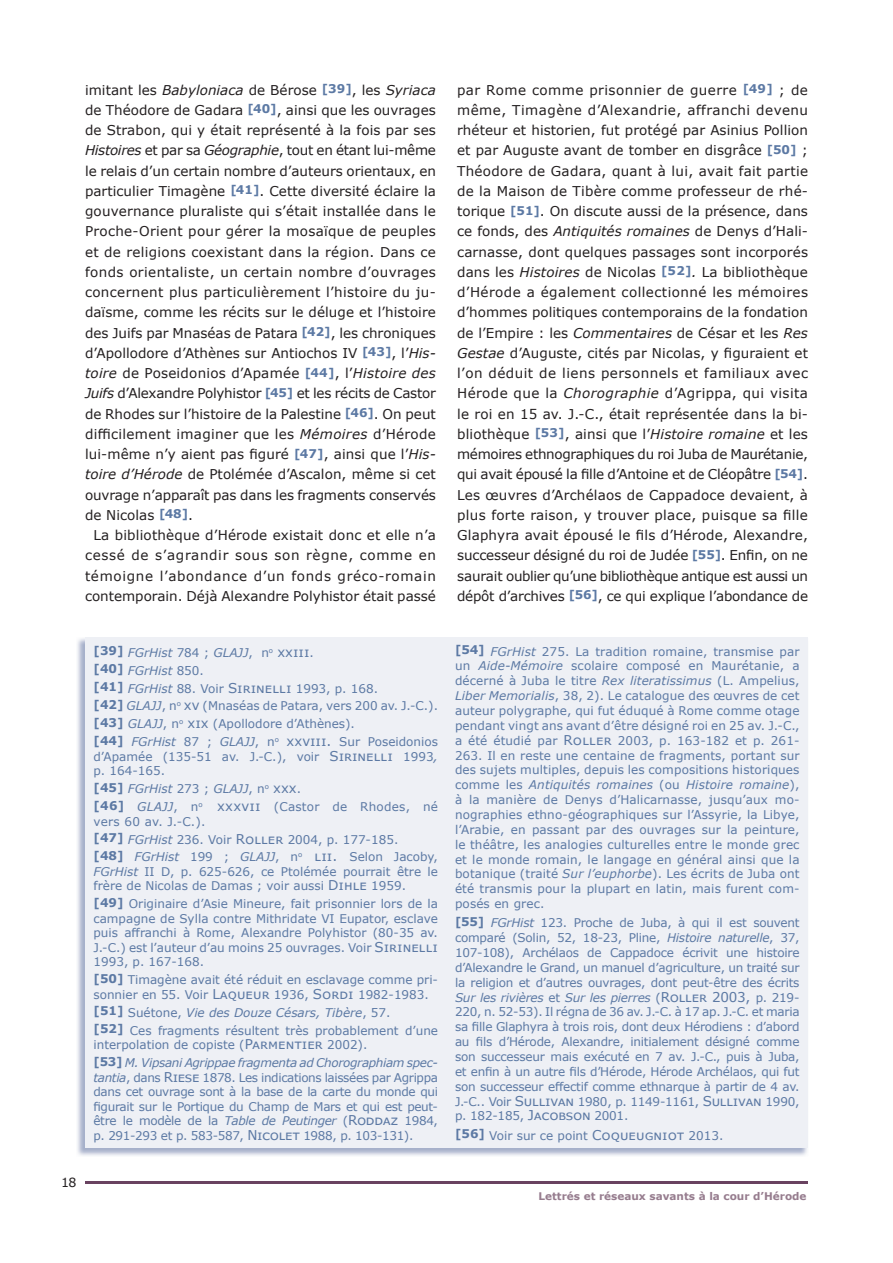
<style>
.page{position:relative;width:893px;height:1263px;background:#fff}
.page>*{position:absolute;margin:0;border:0;box-sizing:border-box;transform-origin:0 0}
.t1{font:13.5px/20.2px "Verdana";letter-spacing:-.01em;color:#231f20;text-align:justify}
.t2{font:12.6px "Verdana";color:#231f20}
.t3{font:12px/14.9px "Verdana";color:#5c79a4}
.t4{font:italic 12px/17.9px "Verdana";letter-spacing:-.03em;color:#5c79a4}
.t5{font:12px/17.9px "Verdana";letter-spacing:.02em;color:#5c79a4}
.t6{font:700 10.5px "Verdana";color:#967c8e}
.s1{font-style:italic}
.s2{font-weight:700;font-size:12px;color:#5c79a4}
.s3{font-weight:700}
.s4{font-size:13.5px}
.s5{font-style:normal}
.s6{font-style:normal;font-size:13.5px}
.s7{font-weight:700;font-style:normal}
</style>
<div class="page">
<hr style="left:85px;top:1182px;width:723px;height:2px;background:#694260">
<img style="left:77px;top:638px;width:730px;height:518px">
<div style="left:85px;top:638px;width:723px;height:510px;background:#eef0f5"></div>
<p class="t1" style="left:85px;top:79px;width:352px">imitant les <span class="s1">Babyloniaca</span> de Bérose <span class="s2">[39]</span>, les <span class="s1">Syriaca </span>de Théodore de Gadara <span class="s2">[40]</span>, ainsi que les ouvrages de Strabon, qui y était représenté à la fois par ses <span class="s1">Histoires</span> et par sa <span class="s1">Géographie</span>, tout en étant lui-même le relais d’un certain nombre d’auteurs orientaux, en particulier Timagène <span class="s2">[41]</span>. Cette diversité éclaire la gouvernance pluraliste qui s’était installée dans le Proche-Orient pour gérer la mosaïque de peuples et de religions coexistant dans la région. Dans ce fonds orientaliste, un certain nombre d’ouvrages concernent plus particulièrement l’histoire du ju&shy;daïsme, comme les récits sur le déluge et l’histoire des Juifs par Mnaséas de Patara <span class="s2">[42]</span>, les chroniques d’Apollodore d’Athènes sur Antiochos IV <span class="s2">[43]</span>, l’<span class="s1">His&shy;toire</span> de Poseidonios d’Apamée <span class="s2">[44]</span>, l’<span class="s1">Histoire des Juifs</span> d’Alexandre Polyhistor <span class="s2">[45]</span> et les récits de Castor de Rhodes sur l’histoire de la Palestine <span class="s2">[46]</span>. On peut difficilement imaginer que les <span class="s1">Mémoires</span> d’Hérode lui-même n’y aient pas figuré <span class="s2">[47]</span>, ainsi que l’<span class="s1">His&shy;toire d’Hérode</span> de Ptolémée d’Ascalon, même si cet ouvrage n’apparaît pas dans les fragments conservés de Nicolas <span class="s2">[48]</span>.</p>
<p class="t1" style="left:85px;top:525px;width:352px;text-indent:9px">La bibliothèque d’Hérode existait donc et elle n’a cessé de s’agrandir sous son règne, comme en témoigne l’abondance d’un fonds gréco-romain contemporain. Déjà Alexandre Polyhistor était passé</p>
<p class="t2" style="left:61px;top:1174px;width:17px">18</p>
<p class="t3" style="left:94px;top:643px;width:346px;line-height:17.9px"><span class="s3">[39]</span> <span class="s1">FGrHist</span> 784 ; <span class="s1">GLAJJ</span>, n<sup>o</sup> <span class="s4">XXIII</span>.<br><span class="s3">[40]</span> <span class="s1">FGrHist</span> 850.<br><span class="s3">[41]</span> <span class="s1">FGrHist</span> 88. Voir <span class="s4">SIRINELLI</span> 1993, p. 168.<br><span class="s3">[42]</span> <span class="s1">GLAJJ</span>, n<sup>o</sup> <span class="s4">XV</span> (Mnaséas de Patara, vers 200 av. J.-C.). <span class="s3">[43]</span> <span class="s1">GLAJJ</span>, n<sup>o</sup> <span class="s4">XIX</span> (Apollodore d’Athènes).<br><span class="s3">[44]</span> <span class="s1">FGrHist</span> 87 ; <span class="s1">GLAJJ</span>, n<sup>o</sup> <span class="s4">XXVIII.</span> Sur Poseidonios</p>
<p class="t3" style="left:94px;top:749px;width:346px">d’Apamée (135-51 av. J.-C.), voir <span class="s4">SIRINELLI</span> 1993<span class="s1">, </span>p. 164-165.</p>
<p class="t5" style="left:94px;top:779px;width:346px"><span class="s3">[45]</span> <span class="s1">FGrHist</span> 273 ; <span class="s1">GLAJJ</span>, n<sup>o</sup> <span class="s4">XXX</span>.<br><span class="s3">[46]</span> <span class="s1">GLAJJ</span>, n<sup>o</sup> <span class="s4">XXXVII</span> (Castor de Rhodes, né</p>
<p class="t3" style="left:94px;top:812px;width:346px;line-height:17.9px">vers 60 av. J.-C.).<br><span class="s3">[47]</span> <span class="s1">FGrHist</span> 236. Voir <span class="s4">ROLLER</span> 2004, p. 177-185.<br><span class="s3">[48]</span> <span class="s1">FGrHist</span> 199 ; <span class="s1">GLAJJ</span>, n<sup>o</sup> <span class="s4">LII.</span> Selon Jacoby,</p>
<p class="t3" style="left:94px;top:864px;width:346px"><span class="s1">FGrHist</span> II D, p. 625-626, ce Ptolémée pourrait être le frère de Nicolas de Damas ; voir aussi <span class="s4">DIHLE</span> 1959.</p>
<p class="t3" style="left:94px;top:896px;width:346px;text-align:justify"><span class="s3">[49]</span> Originaire d’Asie Mineure, fait prisonnier lors de la campagne de Sylla contre Mithridate VI Eupator, esclave puis affranchi à Rome, Alexandre Polyhistor (80-35 av.<br>J.-C.) est l’auteur d’au moins 25 ouvrages. Voir <span class="s4">SIRINELLI </span>1993, p. 167-168.</p>
<p class="t3" style="left:94px;top:972px;width:346px"><span class="s3">[50]</span> Timagène avait été réduit en esclavage comme pri&shy;sonnier en 55. Voir <span class="s4">LAQUEUR</span> 1936, <span class="s4">SORDI</span> 1982-1983.</p>
<p class="t3" style="left:94px;top:1003px;width:346px;line-height:17.9px"><span class="s3">[51]</span> Suétone, <span class="s1">Vie des Douze Césars, Tibère</span>, 57.<br><span class="s3">[52]</span> Ces fragments résultent très probablement d’une</p>
<p class="t4" style="left:94px;top:1035px;width:346px"><span class="s5">interpolation de copiste (</span><span class="s6">PARMENTIER</span> <span class="s5">2002).<br></span><span class="s7">[53]</span> M. Vipsani Agrippae fragmenta ad Chorographiam spec-</p>
<p class="t3" style="left:94px;top:1070px;width:346px;text-align:justify"><span class="s1">tantia</span>, dans <span class="s4">RIESE</span> 1878. Les indications laissées par Agrippa dans cet ouvrage sont à la base de la carte du monde qui figurait sur le Portique du Champ de Mars et qui est peut&shy;être le modèle de la <span class="s1">Table de Peutinger</span> (<span class="s4">RODDAZ</span> 1984, p. 291-293 et p. 583-587, <span class="s4">NICOLET</span> 1988, p. 103-131).</p>
<p class="t1" style="left:457px;top:79px;width:352px">par Rome comme prisonnier de guerre <span class="s2">[49]</span> ; de même, Timagène d’Alexandrie, affranchi devenu rhéteur et historien, fut protégé par Asinius Pollion et par Auguste avant de tomber en disgrâce <span class="s2">[50]</span> ; Théodore de Gadara, quant à lui, avait fait partie de la Maison de Tibère comme professeur de rhé&shy;torique <span class="s2">[51]</span>. On discute aussi de la présence, dans ce fonds, des <span class="s1">Antiquités romaines</span> de Denys d’Hali&shy;carnasse, dont quelques passages sont incorporés dans les <span class="s1">Histoires</span> de Nicolas <span class="s2">[52]</span><span class="s1">.</span> La bibliothèque d’Hérode a également collectionné les mémoires d’hommes politiques contemporains de la fondation de l’Empire : les <span class="s1">Commentaires</span> de César et les <span class="s1">Res Gestae</span> d’Auguste, cités par Nicolas, y figuraient et l’on déduit de liens personnels et familiaux avec Hérode que la <span class="s1">Chorographie</span> d’Agrippa, qui visita le roi en 15 av. J.-C., était représentée dans la bi&shy;bliothèque <span class="s2">[53]</span>, ainsi que l’<span class="s1">Histoire romaine</span> et les mémoires ethnographiques du roi Juba de Maurétanie, qui avait épousé la fille d’Antoine et de Cléopâtre <span class="s2">[54]</span>.<br>Les œuvres d’Archélaos de Cappadoce devaient, à plus forte raison, y trouver place, puisque sa fille Glaphyra avait épousé le fils d’Hérode, Alexandre, successeur désigné du roi de Judée <span class="s2">[55]</span>. Enfin, on ne saurait oublier qu’une bibliothèque antique est aussi un dépôt d’archives <span class="s2">[56]</span>, ce qui explique l’abondance de</p>
<p class="t3" style="left:455px;top:643px;width:346px;text-align:justify"><span class="s3">[54]</span> <span class="s1">FGrHist</span> 275. La tradition romaine, transmise par un <span class="s1">Aide-Mémoire</span> scolaire composé en Maurétanie, a décerné à Juba le titre <span class="s1">Rex literatissimus</span> (L. Ampelius, <span class="s1">Liber Memorialis</span>, 38, 2). Le catalogue des œuvres de cet auteur polygraphe, qui fut éduqué à Rome comme otage pendant vingt ans avant d’être désigné roi en 25 av. J.-C., a été étudié par <span class="s4">ROLLER</span> 2003, p. 163-182 et p. 261- 263. Il en reste une centaine de fragments, portant sur des sujets multiples, depuis les compositions historiques comme les <span class="s1">Antiquités romaines</span> (ou <span class="s1">Histoire romaine</span>), à la manière de Denys d’Halicarnasse, jusqu’aux mo&shy;nographies ethno-géographiques sur l’Assyrie, la Libye, l’Arabie, en passant par des ouvrages sur la peinture, le théâtre, les analogies culturelles entre le monde grec et le monde romain, le langage en général ainsi que la botanique (traité <span class="s1">Sur l’euphorbe</span>). Les écrits de Juba ont été transmis pour la plupart en latin, mais furent com&shy;posés en grec.</p>
<p class="t3" style="left:455px;top:915px;width:346px;text-align:justify"><span class="s3">[55]</span> <span class="s1">FGrHist</span> 123. Proche de Juba, à qui il est souvent comparé (Solin, 52, 18-23, Pline, <span class="s1">Histoire naturelle</span>, 37, 107-108), Archélaos de Cappadoce écrivit une histoire d’Alexandre le Grand, un manuel d’agriculture, un traité sur la religion et d’autres ouvrages, dont peut-être des écrits <span class="s1">Sur les rivières</span> et <span class="s1">Sur les pierres</span> (<span class="s4">ROLLER 2003,</span> p. 219- 220, n. 52-53). Il régna de 36 av. J.-C. à 17 ap. J.-C. et maria sa fille Glaphyra à trois rois, dont deux Hérodiens : d’abord au fils d’Hérode, Alexandre, initialement désigné comme son successeur mais exécuté en 7 av. J.-C., puis à Juba, et enfin à un autre fils d’Hérode, Hérode Archélaos, qui fut son successeur effectif comme ethnarque à partir de 4 av.<br>J.-C.. Voir <span class="s4">SULLIVAN</span> 1980, p. 1149-1161, <span class="s4">SULLIVAN</span> 1990, p. 182-185, <span class="s4">JACOBSON</span> 2001.</p>
<p class="t3" style="left:455px;top:1127px;width:270px"><span class="s3">[56]</span> Voir sur ce point <span class="s4">COQUEUGNIOT</span> 2013.</p>
<p class="t6" style="left:538px;top:1190px;width:270px">Lettrés et réseaux savants à la cour d’Hérode</p>
</div>
